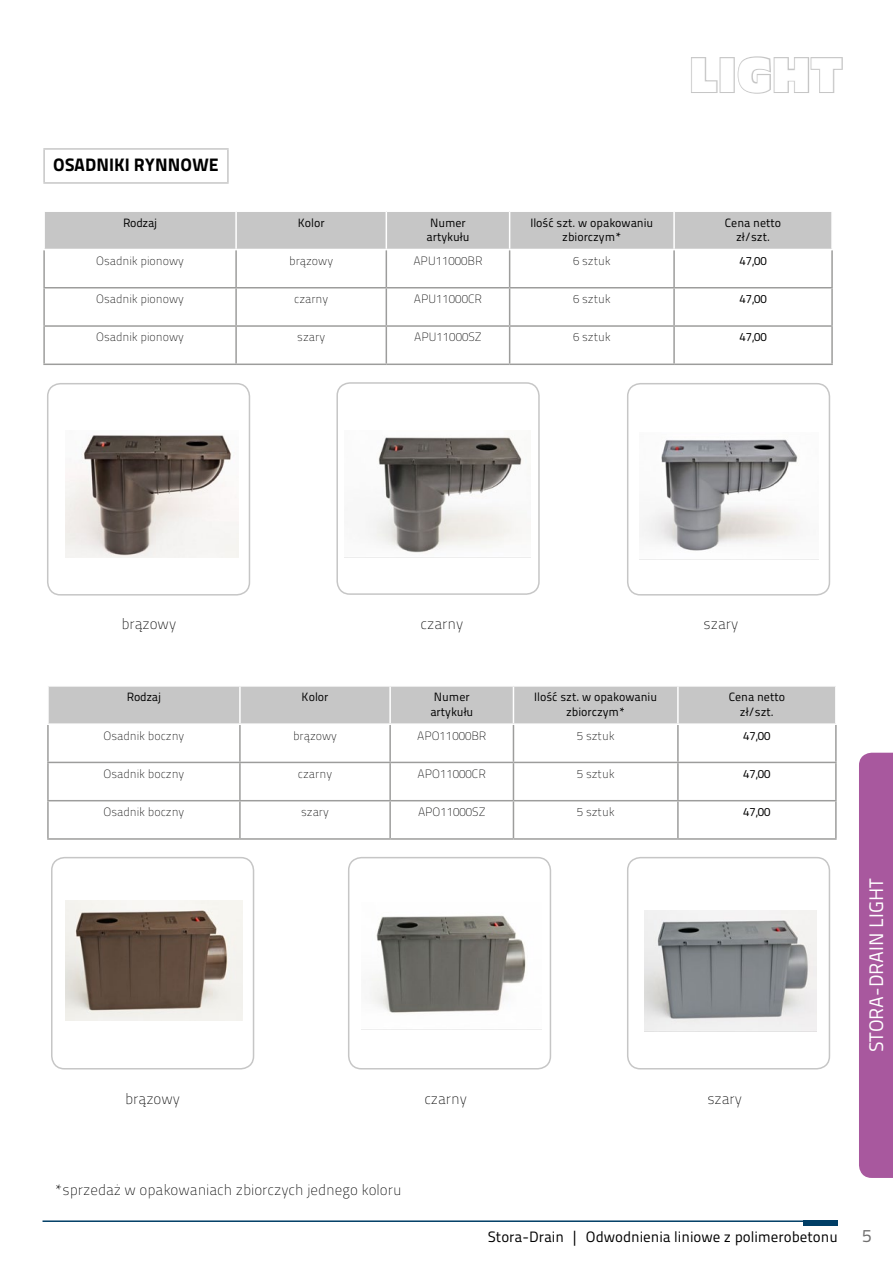
<style>
.page{position:relative;width:893px;height:1263px;background:#fff}
.page>*{position:absolute;margin:0;border:0;box-sizing:border-box;transform-origin:0 0}
.t1{font:45px "Antique Olive Compact";color:#fff}
.t2{font:19.5px "Titillium Maps 29 L 400 wt";color:#fff}
.t3{font:18px "Titillium Maps 29 L 999 wt";color:#000}
.t4{font:18px "Titillium Maps 29 L 400 wt";color:#706f6f}
.t5{font:15px "Titillium Maps 29 L 1 wt";color:#000}
.t6{font:15px "Titillium Maps 29 L 400 wt";color:#000}
.t7{font:12px "Titillium Maps 29 L 1 wt";color:#000}
.t8{font:12px/14.4px "Titillium Maps 29 L 400 wt";color:#000;text-align:center}
</style>
<div class="page">
<hr style="left:43px;top:1220px;width:795px;height:2px;background:#003e66">
<div style="left:804px;top:1220px;width:34px;height:6px;background:#003e66"></div>
<svg style="left:691px;top:56px;width:152px;height:38px"></svg>
<hr style="left:43px;top:148px;width:186px;height:2px;background:#c6c6c6">
<hr style="left:43px;top:150px;width:2px;height:32px;background:#c6c6c6">
<hr style="left:227px;top:150px;width:2px;height:32px;background:#c6c6c6">
<hr style="left:43px;top:182px;width:186px;height:2px;background:#c6c6c6">
<div style="left:45px;top:212px;width:786px;height:37px;background:#c6c6c6"></div>
<svg style="left:45px;top:250px;width:786px;height:114px"></svg>
<hr style="left:43px;top:250px;width:2px;height:37px;background:#9d9d9c">
<hr style="left:235px;top:250px;width:2px;height:37px;background:#9d9d9c">
<hr style="left:386px;top:250px;width:1px;height:37px;background:#9d9d9c">
<hr style="left:509px;top:250px;width:1px;height:37px;background:#9d9d9c">
<hr style="left:673px;top:250px;width:2px;height:37px;background:#9d9d9c">
<hr style="left:831px;top:250px;width:2px;height:37px;background:#9d9d9c">
<hr style="left:43px;top:287px;width:193px;height:1px;background:#9d9d9c">
<hr style="left:43px;top:288px;width:2px;height:37px;background:#9d9d9c">
<hr style="left:236px;top:287px;width:150px;height:1px;background:#9d9d9c">
<hr style="left:235px;top:288px;width:2px;height:37px;background:#9d9d9c">
<hr style="left:386px;top:287px;width:124px;height:1px;background:#9d9d9c">
<hr style="left:386px;top:288px;width:1px;height:37px;background:#9d9d9c">
<hr style="left:510px;top:287px;width:164px;height:1px;background:#9d9d9c">
<hr style="left:509px;top:288px;width:1px;height:37px;background:#9d9d9c">
<hr style="left:674px;top:287px;width:159px;height:1px;background:#9d9d9c">
<hr style="left:673px;top:288px;width:2px;height:37px;background:#9d9d9c">
<hr style="left:831px;top:288px;width:2px;height:37px;background:#9d9d9c">
<hr style="left:43px;top:325px;width:193px;height:2px;background:#9d9d9c">
<hr style="left:43px;top:327px;width:2px;height:37px;background:#9d9d9c">
<hr style="left:236px;top:325px;width:150px;height:2px;background:#9d9d9c">
<hr style="left:235px;top:327px;width:2px;height:37px;background:#9d9d9c">
<hr style="left:386px;top:325px;width:124px;height:2px;background:#9d9d9c">
<hr style="left:386px;top:327px;width:1px;height:37px;background:#9d9d9c">
<hr style="left:510px;top:325px;width:164px;height:2px;background:#9d9d9c">
<hr style="left:509px;top:327px;width:1px;height:37px;background:#9d9d9c">
<hr style="left:674px;top:325px;width:159px;height:2px;background:#9d9d9c">
<hr style="left:673px;top:327px;width:2px;height:37px;background:#9d9d9c">
<hr style="left:831px;top:327px;width:2px;height:37px;background:#9d9d9c">
<hr style="left:43px;top:364px;width:193px;height:1px;background:#9d9d9c">
<hr style="left:236px;top:364px;width:150px;height:1px;background:#9d9d9c">
<hr style="left:386px;top:364px;width:124px;height:1px;background:#9d9d9c">
<hr style="left:510px;top:364px;width:164px;height:1px;background:#9d9d9c">
<hr style="left:674px;top:364px;width:159px;height:1px;background:#9d9d9c">
<hr style="left:235px;top:212px;width:2px;height:37px;background:#fff">
<hr style="left:386px;top:212px;width:1px;height:37px;background:#fff">
<hr style="left:509px;top:212px;width:1px;height:37px;background:#fff">
<hr style="left:673px;top:212px;width:2px;height:37px;background:#fff">
<div style="left:336px;top:382px;width:204px;height:213px;border:2px solid #c6c6c6;border-radius:13px"></div>
<div style="left:627px;top:383px;width:203px;height:212px;border:2px solid #c6c6c6;border-radius:13px"></div>
<div style="left:49px;top:687px;width:786px;height:36px;background:#c6c6c6"></div>
<svg style="left:49px;top:725px;width:786px;height:113px"></svg>
<hr style="left:47px;top:725px;width:2px;height:37px;background:#9d9d9c">
<hr style="left:239px;top:725px;width:2px;height:37px;background:#9d9d9c">
<hr style="left:389px;top:725px;width:2px;height:37px;background:#9d9d9c">
<hr style="left:513px;top:725px;width:1px;height:37px;background:#9d9d9c">
<hr style="left:677px;top:725px;width:2px;height:37px;background:#9d9d9c">
<hr style="left:835px;top:725px;width:2px;height:37px;background:#9d9d9c">
<hr style="left:47px;top:762px;width:193px;height:1px;background:#9d9d9c">
<hr style="left:47px;top:763px;width:2px;height:37px;background:#9d9d9c">
<hr style="left:240px;top:762px;width:150px;height:1px;background:#9d9d9c">
<hr style="left:239px;top:763px;width:2px;height:37px;background:#9d9d9c">
<hr style="left:390px;top:762px;width:123px;height:1px;background:#9d9d9c">
<hr style="left:389px;top:763px;width:2px;height:37px;background:#9d9d9c">
<hr style="left:513px;top:762px;width:165px;height:1px;background:#9d9d9c">
<hr style="left:513px;top:763px;width:1px;height:37px;background:#9d9d9c">
<hr style="left:678px;top:762px;width:159px;height:1px;background:#9d9d9c">
<hr style="left:677px;top:763px;width:2px;height:37px;background:#9d9d9c">
<hr style="left:835px;top:763px;width:2px;height:37px;background:#9d9d9c">
<hr style="left:47px;top:800px;width:193px;height:1px;background:#9d9d9c">
<hr style="left:47px;top:801px;width:2px;height:37px;background:#9d9d9c">
<hr style="left:240px;top:800px;width:150px;height:1px;background:#9d9d9c">
<hr style="left:239px;top:801px;width:2px;height:37px;background:#9d9d9c">
<hr style="left:390px;top:800px;width:123px;height:1px;background:#9d9d9c">
<hr style="left:389px;top:801px;width:2px;height:37px;background:#9d9d9c">
<hr style="left:513px;top:800px;width:165px;height:1px;background:#9d9d9c">
<hr style="left:513px;top:801px;width:1px;height:37px;background:#9d9d9c">
<hr style="left:678px;top:800px;width:159px;height:1px;background:#9d9d9c">
<hr style="left:677px;top:801px;width:2px;height:37px;background:#9d9d9c">
<hr style="left:835px;top:801px;width:2px;height:37px;background:#9d9d9c">
<hr style="left:47px;top:838px;width:193px;height:2px;background:#9d9d9c">
<hr style="left:240px;top:838px;width:150px;height:2px;background:#9d9d9c">
<hr style="left:390px;top:838px;width:123px;height:2px;background:#9d9d9c">
<hr style="left:513px;top:838px;width:165px;height:2px;background:#9d9d9c">
<hr style="left:678px;top:838px;width:159px;height:2px;background:#9d9d9c">
<hr style="left:239px;top:687px;width:2px;height:36px;background:#fff">
<hr style="left:389px;top:687px;width:2px;height:36px;background:#fff">
<hr style="left:513px;top:687px;width:1px;height:36px;background:#fff">
<hr style="left:677px;top:687px;width:2px;height:36px;background:#fff">
<div style="left:51px;top:857px;width:203px;height:212px;border:2px solid #c6c6c6;border-radius:13px"></div>
<div style="left:47px;top:383px;width:203px;height:212px;border:2px solid #c6c6c6;border-radius:13px"></div>
<div style="left:627px;top:857px;width:203px;height:212px;border:2px solid #c6c6c6;border-radius:13px"></div>
<div style="left:348px;top:857px;width:203px;height:212px;border:2px solid #c6c6c6;border-radius:13px"></div>
<img style="left:66px;top:435px;width:173px;height:122px">
<img style="left:369px;top:436px;width:153px;height:117px">
<img style="left:642px;top:439px;width:158px;height:112px">
<img style="left:65px;top:900px;width:177px;height:120px">
<img style="left:362px;top:915px;width:179px;height:115px">
<img style="left:644px;top:910px;width:173px;height:121px">
<div style="left:859px;top:753px;width:34px;height:425px;background:#a8589e"></div>
<h3 class="t3" style="left:53px;top:150px;width:167px">OSADNIKI RYNNOWE</h3>
<h1 class="t1" style="left:689px;top:44px;width:155px">LIGHT</h1>
<p class="t8" style="left:123px;top:215px;width:36px">Rodzaj</p>
<p class="t8" style="left:298px;top:215px;width:28px">Kolor</p>
<p class="t8" style="left:426px;top:215px;width:44px;text-align:left">Numer artykułu</p>
<p class="t8" style="left:530px;top:215px;width:124px">Ilość szt. w opakowaniu zbiorczym*</p>
<p class="t8" style="left:725px;top:215px;width:58px">Cena netto zł/szt.</p>
<p class="t7" style="left:96px;top:252px;width:89px">Osadnik pionowy</p>
<p class="t7" style="left:289px;top:252px;width:45px">brązowy</p>
<p class="t7" style="left:413px;top:252px;width:71px">APU11000BR</p>
<p class="t7" style="left:573px;top:252px;width:39px">6 sztuk</p>
<p class="t8" style="left:739px;top:253px;width:29px">47,00</p>
<p class="t7" style="left:96px;top:290px;width:89px">Osadnik pionowy</p>
<p class="t7" style="left:294px;top:290px;width:36px">czarny</p>
<p class="t7" style="left:414px;top:290px;width:70px">APU11000CR</p>
<p class="t7" style="left:573px;top:290px;width:39px">6 sztuk</p>
<p class="t8" style="left:739px;top:291px;width:29px">47,00</p>
<p class="t7" style="left:96px;top:329px;width:89px">Osadnik pionowy</p>
<p class="t7" style="left:297px;top:329px;width:29px">szary</p>
<p class="t7" style="left:414px;top:329px;width:69px">APU11000SZ</p>
<p class="t7" style="left:573px;top:329px;width:39px">6 sztuk</p>
<p class="t8" style="left:739px;top:329px;width:29px">47,00</p>
<p class="t5" style="left:121px;top:613px;width:56px">brązowy</p>
<p class="t5" style="left:421px;top:613px;width:44px">czarny</p>
<p class="t5" style="left:703px;top:613px;width:36px">szary</p>
<p class="t8" style="left:127px;top:689px;width:36px">Rodzaj</p>
<p class="t8" style="left:302px;top:689px;width:28px">Kolor</p>
<p class="t8" style="left:430px;top:689px;width:44px;text-align:left">Numer artykułu</p>
<p class="t8" style="left:534px;top:689px;width:124px">Ilość szt. w opakowaniu zbiorczym*</p>
<p class="t8" style="left:729px;top:689px;width:58px">Cena netto zł/szt.</p>
<p class="t7" style="left:104px;top:727px;width:82px">Osadnik boczny</p>
<p class="t7" style="left:293px;top:727px;width:45px">brązowy</p>
<p class="t7" style="left:417px;top:727px;width:71px">APO11000BR</p>
<p class="t7" style="left:577px;top:727px;width:39px">5 sztuk</p>
<p class="t8" style="left:743px;top:727px;width:29px">47,00</p>
<p class="t7" style="left:104px;top:765px;width:82px">Osadnik boczny</p>
<p class="t7" style="left:298px;top:765px;width:36px">czarny</p>
<p class="t7" style="left:418px;top:765px;width:70px">APO11000CR</p>
<p class="t7" style="left:577px;top:765px;width:39px">5 sztuk</p>
<p class="t8" style="left:743px;top:766px;width:29px">47,00</p>
<p class="t7" style="left:104px;top:803px;width:82px">Osadnik boczny</p>
<p class="t7" style="left:301px;top:803px;width:29px">szary</p>
<p class="t7" style="left:418px;top:803px;width:69px">APO11000SZ</p>
<p class="t7" style="left:577px;top:803px;width:39px">5 sztuk</p>
<p class="t8" style="left:743px;top:804px;width:29px">47,00</p>
<p class="t5" style="left:125px;top:1088px;width:56px">brązowy</p>
<p class="t5" style="left:424px;top:1088px;width:44px">czarny</p>
<p class="t5" style="left:707px;top:1088px;width:36px">szary</p>
<p class="t5" style="left:55px;top:1179px;width:348px">*sprzedaż w opakowaniach zbiorczych jednego koloru</p>
<h2 class="t2" style="left:862px;top:1052px;width:176px;rotate:-90deg">STORA-DRAIN LIGHT</h2>
<p class="t6" style="left:488px;top:1225px;width:351px">Stora-Drain | Odwodnienia liniowe z polimerobetonu</p>
<h3 class="t4" style="left:862px;top:1223px;width:11px">5</h3>
</div>
